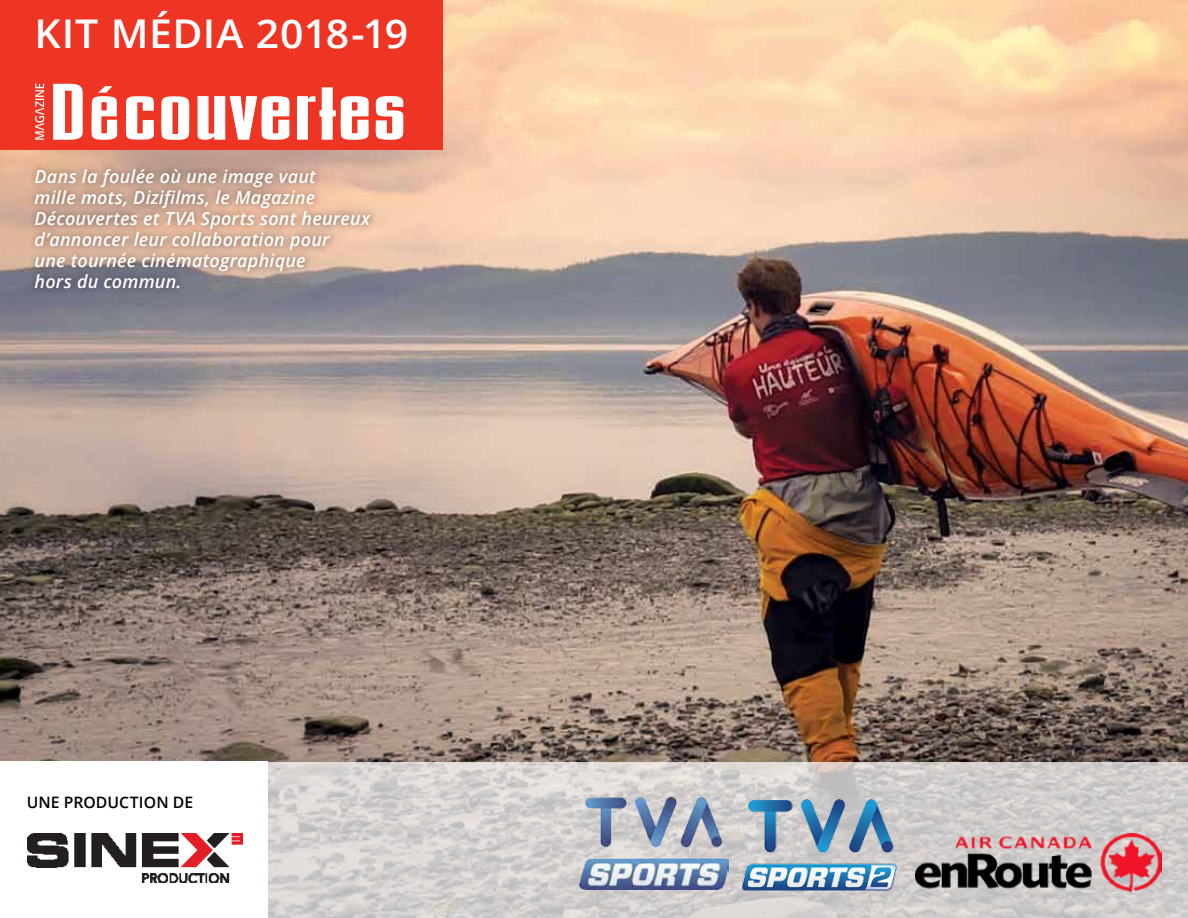
<style>
.page{position:relative;width:1188px;height:918px;background:#fff}
.page>*{position:absolute;margin:0;border:0;box-sizing:border-box;transform-origin:0 0}
.t1{font:600 39.6px "Open Sans";letter-spacing:.01em;color:#fff;scale:1.04 1}
.t2{font:italic 600 18px/21px "Open Sans";letter-spacing:.01em;color:#fff}
.t3{font:600 15.75px "Open Sans";letter-spacing:.005em;color:#000}
</style>
<div class="page">
<img style="left:0;top:0;width:1188px;height:762px">
<div style="left:28px;top:162px;width:350px;height:134px;background:#000;opacity:.5"></div>
<div style="left:0;top:0;width:443px;height:150px;background:#ee3524"></div>
<svg style="left:53px;top:84px;width:30px;height:56px"></svg>
<svg style="left:92px;top:86px;width:26px;height:54px"></svg>
<svg style="left:126px;top:96px;width:28px;height:44px"></svg>
<svg style="left:161px;top:96px;width:28px;height:44px"></svg>
<svg style="left:197px;top:96px;width:93px;height:44px"></svg>
<svg style="left:297px;top:87px;width:107px;height:53px"></svg>
<svg style="left:35px;top:84px;width:9px;height:56px"></svg>
<svg style="left:268px;top:762px;width:920px;height:156px;background:#d3cfce"></svg>
<img style="left:27px;top:833px;width:216px;height:49px">
<img style="left:580px;top:796px;width:149px;height:94px">
<img style="left:915px;top:833px;width:247px;height:59px">
<img style="left:742px;top:768px;width:155px;height:150px">
<h1 class="t1" style="left:35px;top:7px;width:361px">KIT MÉDIA 2018-19</h1>
<p class="t2" style="left:35px;top:166px;width:337px">Dans la foulée où une image vaut<br>mille mots, Dizifilms, le Magazine<br>Découvertes et TVA Sports sont heureux d’annoncer leur collaboration pour<br>une tournée cinématographique<br>hors du commun.</p>
<p class="t3" style="left:27px;top:792px;width:168px">UNE PRODUCTION DE</p>
</div>
